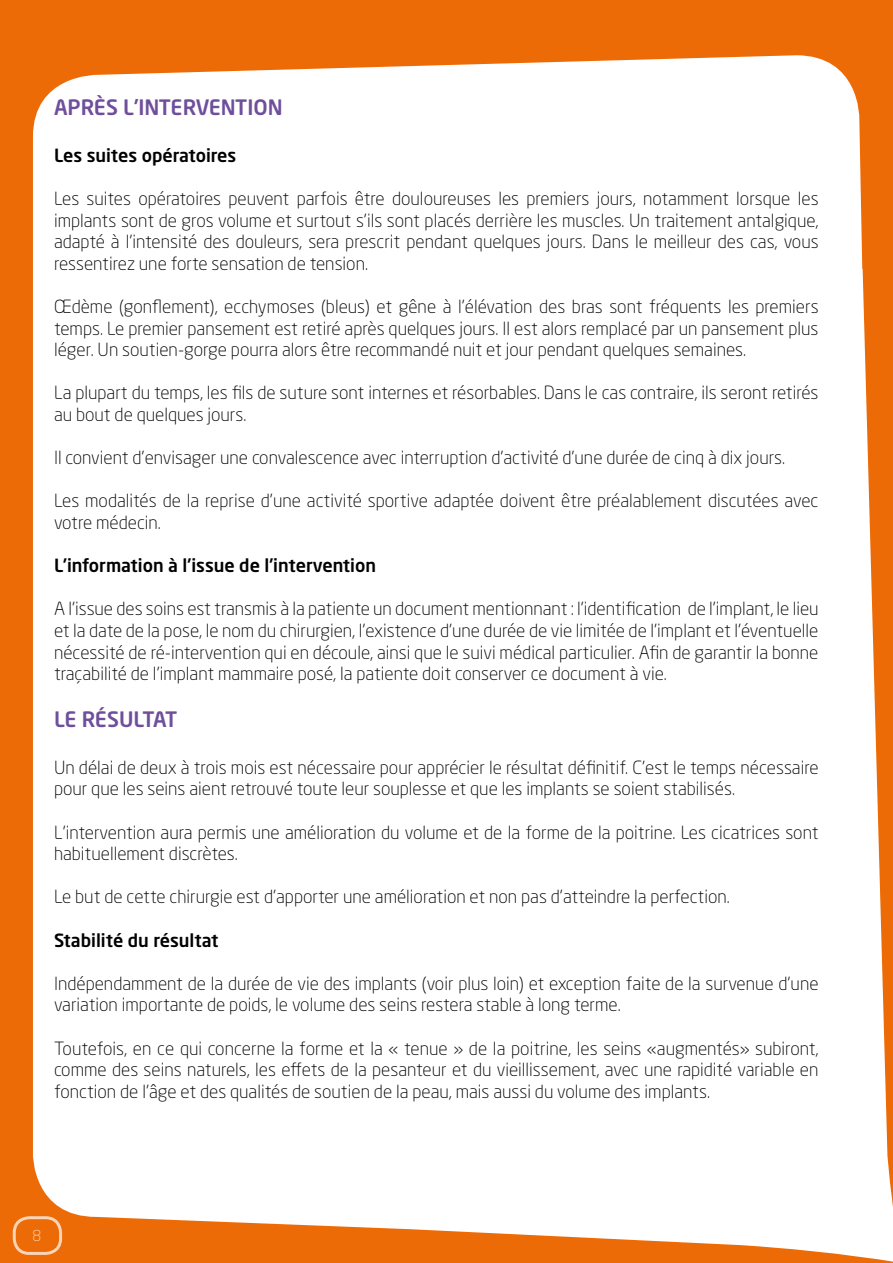
<style>
.page{position:relative;width:893px;height:1263px;background:#ed6b06}
.page>*{position:absolute;margin:0;border:0;box-sizing:border-box;transform-origin:0 0}
.t1{font:500 21px "Neo Sans Std";color:#6f4f9b}
.t2{font:500 21px "Neo Sans Std";letter-spacing:-.025em;color:#6f4f9b}
.t3{font:300 18px/21.6px "Neo Sans Std";color:#000}
.t4{font:500 18px "Neo Sans Std";color:#000}
.t5{font:300 15px "Neo Sans Std";color:#fff}
</style>
<div class="page">
<div style="left:33px;top:55px;width:860px;height:1207px;background:#fff"></div>
<div style="left:13px;top:1216px;width:49px;height:39px;border:3px solid #fff;border-radius:15px"></div>
<p class="t1" style="left:54px;top:94px;width:230px">APRÈS L’INTERVENTION</p>
<p class="t4" style="left:54px;top:144px;width:184px">Les suites opératoires</p>
<p class="t3" style="left:54px;top:187px;width:766px;text-align:justify">Les suites opératoires peuvent parfois être douloureuses les premiers jours, notamment lorsque les implants sont de gros volume et surtout s’ils sont placés derrière les muscles. Un traitement antalgique, adapté à l’intensité des douleurs, sera prescrit pendant quelques jours. Dans le meilleur des cas, vous ressentirez une forte sensation de tension.</p>
<p class="t3" style="left:54px;top:295px;width:766px;text-align:justify">Œdème (gonflement), ecchymoses (bleus) et gêne à l’élévation des bras sont fréquents les premiers temps. Le premier pansement est retiré après quelques jours. Il est alors remplacé par un pansement plus léger. Un soutien-gorge pourra alors être recommandé nuit et jour pendant quelques semaines.</p>
<p class="t3" style="left:54px;top:382px;width:766px">La plupart du temps, les fils de suture sont internes et résorbables. Dans le cas contraire, ils seront retirés au bout de quelques jours.</p>
<p class="t3" style="left:54px;top:447px;width:733px">Il convient d’envisager une convalescence avec interruption d’activité d’une durée de cinq à dix jours.</p>
<p class="t3" style="left:54px;top:490px;width:766px">Les modalités de la reprise d’une activité sportive adaptée doivent être préalablement discutées avec votre médecin.</p>
<p class="t4" style="left:54px;top:554px;width:324px">L’information à l’issue de l’intervention</p>
<p class="t3" style="left:54px;top:598px;width:766px;text-align:justify">A l’issue des soins est transmis à la patiente un document mentionnant : l’identification de l’implant, le lieu et la date de la pose, le nom du chirurgien, l’existence d’une durée de vie limitée de l’implant et l’éventuelle nécessité de ré-intervention qui en découle, ainsi que le suivi médical particulier. Afin de garantir la bonne traçabilité de l’implant mammaire posé, la patiente doit conserver ce document à vie.</p>
<p class="t2" style="left:54px;top:706px;width:125px">LE RÉSULTAT</p>
<p class="t3" style="left:54px;top:756px;width:766px">Un délai de deux à trois mois est nécessaire pour apprécier le résultat définitif. C’est le temps nécessaire pour que les seins aient retrouvé toute leur souplesse et que les implants se soient stabilisés.</p>
<p class="t3" style="left:54px;top:821px;width:766px">L’intervention aura permis une amélioration du volume et de la forme de la poitrine. Les cicatrices sont habituellement discrètes.</p>
<p class="t3" style="left:54px;top:886px;width:677px">Le but de cette chirurgie est d’apporter une amélioration et non pas d’atteindre la perfection.</p>
<p class="t4" style="left:54px;top:929px;width:166px">Stabilité du résultat</p>
<p class="t3" style="left:54px;top:972px;width:766px">Indépendamment de la durée de vie des implants (voir plus loin) et exception faite de la survenue d’une variation importante de poids, le volume des seins restera stable à long terme.</p>
<p class="t3" style="left:54px;top:1037px;width:766px;text-align:justify">Toutefois, en ce qui concerne la forme et la « tenue » de la poitrine, les seins «augmentés» subiront, comme des seins naturels, les effets de la pesanteur et du vieillissement, avec une rapidité variable en fonction de l’âge et des qualités de soutien de la peau, mais aussi du volume des implants.</p>
<p class="t5" style="left:32px;top:1227px;width:10px">8</p>
</div>
